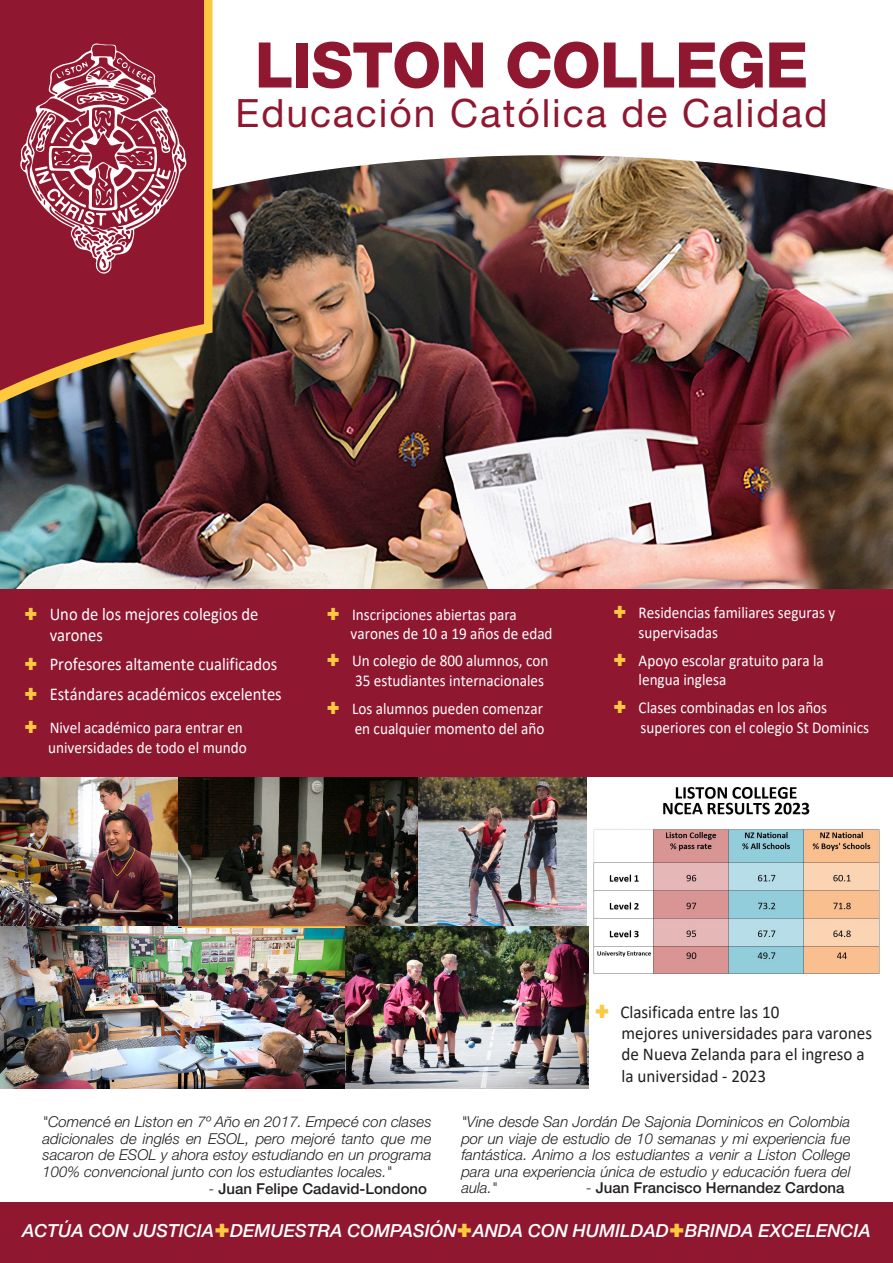
<style>
.page{position:relative;width:893px;height:1263px;background:#fff}
.page>*{position:absolute;margin:0;border:0;box-sizing:border-box;transform-origin:0 0}
.t1{font:800 63px "Helvetica Neue LT Std";letter-spacing:-.015em;color:#8f1730}
.t2{font:39px "Helvetica Neue LT Std";letter-spacing:.05em;color:#8f1730}
.t3{font:18px/21.3px "Calibri";color:#231f20;scale:.95 1}
.t4{font:18px/21.5px "Calibri";color:#fff;scale:.92 1}
.Base_Style{font:italic 500 18px "Helvetica Neue LT Std";color:#fff}
.t5{font:16.5px/19.5px "Calibri";color:#fff;scale:.92 1}
.Testimonials{font:italic 300 15px/16.5px "Helvetica Neue LT Std";color:#231f20;text-align:justify}
.Testimonials-2{font:500 15px "Helvetica Neue LT Std";color:#231f20}
.s1{font-weight:300;font-style:italic}
</style>
<div class="page">
<img style="left:0;top:155px;width:893px;height:434px">
<div style="left:0;top:589px;width:893px;height:188px;background:#8f1730"></div>
<div style="left:0;top:1203px;width:893px;height:60px;background:#8f1730"></div>
<svg style="left:0;top:0;width:213px;height:405px;background:#ab8c42"></svg>
<svg style="left:0;top:0;width:204px;height:397px;background:#94313b"></svg>
<svg style="left:19px;top:43px;width:168px;height:231px;background:#a6475b"></svg>
<img style="left:593px;top:787px;width:287px;height:187px">
<img style="left:0;top:777px;width:200px;height:151px">
<img style="left:1px;top:926px;width:588px;height:163px">
<img style="left:179px;top:778px;width:240px;height:150px">
<img style="left:419px;top:777px;width:168px;height:151px">
<p class="t1" style="left:255px;top:28px;width:555px">LISTON COLLEGE</p>
<p class="t2" style="left:236px;top:89px;width:593px">Educación Católica de Calidad</p>
<p class="t4" style="left:50px;top:603px;width:229px">Uno de los mejores colegios de varones</p>
<p class="t4" style="left:50px;top:649px;width:254px;line-height:29.1px">Profesores altamente cualificados<br>Estándares académicos excelentes</p>
<p class="t5" style="left:48px;top:716px;width:217px;line-height:20.4px">Nivel académico para entrar en universidades de todo el mundo</p>
<p class="t5" style="left:351px;top:604px;width:221px">Inscripciones abiertas para varones de 10 a 19 años de edad</p>
<p class="t5" style="left:352px;top:651px;width:215px">Un colegio de 800 alumnos, con<br>35 estudiantes internacionales</p>
<p class="t5" style="left:352px;top:698px;width:211px">Los alumnos pueden comenzar en cualquier momento del año</p>
<p class="t5" style="left:639px;top:603px;width:215px">Residencias familiares seguras y supervisadas</p>
<p class="t5" style="left:639px;top:650px;width:203px">Apoyo escolar gratuito para la lengua inglesa</p>
<p class="t5" style="left:639px;top:698px;width:252px;line-height:19px">Clases combinadas en los años superiores con el colegio St Dominics</p>
<p class="t3" style="left:620px;top:1001px;width:266px">Clasificada entre las 10<br>mejores universidades para varones de Nueva Zelanda para el ingreso a la universidad - 2023</p>
<p class="Testimonials" style="left:43px;top:1113px;width:391px">"Comencé en Liston en 7º Año en 2017. Empecé con clases adicionales de inglés en ESOL, pero mejoré tanto que me sacaron de ESOL y ahora estoy estudiando en un programa 100% convencional junto con los estudiantes locales."</p>
<p class="Testimonials-2" style="left:209px;top:1180px;width:220px"><span class="s1">-</span> Juan Felipe Cadavid-Londono</p>
<p class="Testimonials" style="left:461px;top:1113px;width:391px">"Vine desde San Jordán De Sajonia Dominicos en Colombia por un viaje de estudio de 10 semanas y mi experiencia fue fantástica. Animo a los estudiantes a venir a Liston College para una experiencia única de estudio y educación fuera del aula."</p>
<p class="Testimonials-2" style="left:586px;top:1179px;width:260px"><span class="s1">-</span> Juan Francisco Hernandez Cardona</p>
<p class="Base_Style" style="left:22px;top:1220px;width:850px">ACTÚA CON JUSTICIA DEMUESTRA COMPASIÓN ANDA CON HUMILDAD BRINDA EXCELENCIA</p>
</div>
